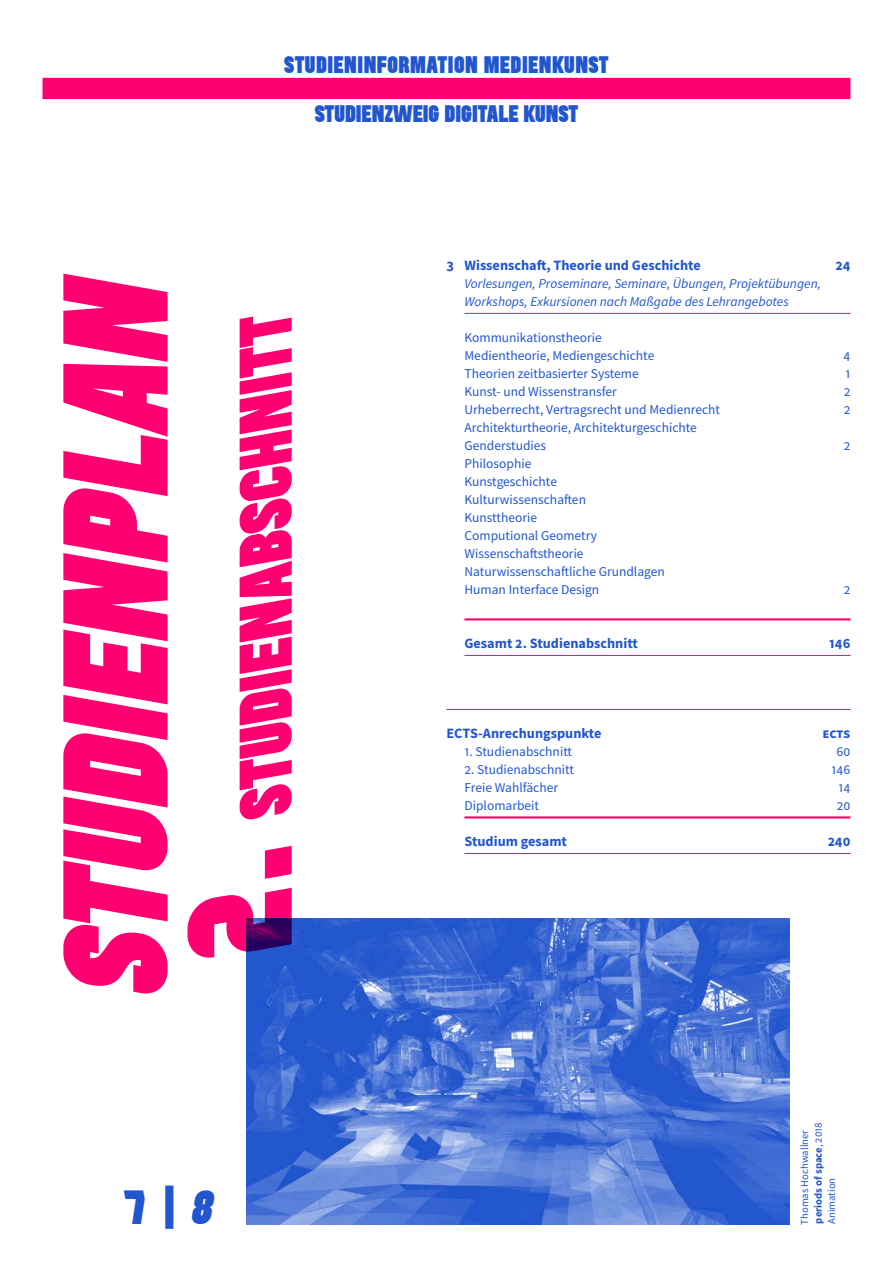
<style>
.page{position:relative;width:893px;height:1263px;background:#fff}
.page>*{position:absolute;margin:0;border:0;box-sizing:border-box;transform-origin:0 0}
.t1{font:148.8px "The Pyte Foundry Routine C";color:#ff0072}
.t2{font:74.4px "The Pyte Foundry Routine A";color:#ff0072}
.t3{font:48px "The Pyte Foundry Routine A";color:#2256ce}
.t4{font:24px "The Pyte Foundry Routine B";letter-spacing:.01em;color:#2256ce}
.t5{font:700 14.25px "Source Sans Pro";color:#2256ce}
.t6{font:13.5px/18px "Source Sans Pro";color:#2256ce}
.t7{font:italic 13.5px/18px "Source Sans Pro";color:#2256ce}
.t8{font:10.65px/13.5px "Source Sans Pro";color:#2256ce}
.s1{font-size:148.8px}
.s2{font-family:"The Pyte Foundry Routine B"}
.s3{font-family:"The Pyte Foundry Routine C"}
.s4{font-weight:700}
</style>
<div class="page">
<div style="left:43px;top:78px;width:807px;height:21px;background:#ff0072"></div>
<img style="left:247px;top:919px;width:543px;height:305px">
<hr style="left:464px;top:313px;width:386px;height:1px;background:#ff0072">
<hr style="left:464px;top:618px;width:386px;height:2px;background:#ff0072">
<hr style="left:464px;top:655px;width:386px;height:1px;background:#ff0072">
<hr style="left:446px;top:709px;width:404px;height:1px;background:#ff0072">
<hr style="left:464px;top:816px;width:386px;height:2px;background:#ff0072">
<hr style="left:464px;top:853px;width:386px;height:1px;background:#ff0072">
<h3 class="t4" style="left:284px;top:49px;width:326px">STUDIENINFORMATION MEDIENKUNST</h3>
<h3 class="t4" style="left:315px;top:98px;width:265px">STUDIENZWEIG DIGITALE KUNST</h3>
<h1 class="t1" style="left:19px;top:992px;width:724px;rotate:-90deg">Studienplan</h1>
<h2 class="t2" style="left:217px;top:956px;width:648px;rotate:-90deg"><span class="s1">2.</span> Studienabschnitt</h2>
<h3 class="t3" style="left:126px;top:1176px;width:89px">7<span class="s2">|</span> <span class="s3">8</span></h3>
<p class="t5" style="left:446px;top:256px;width:256px">3 Wissenschaft, Theorie und Geschichte</p>
<p class="t5" style="left:835px;top:256px;width:17px">24</p>
<p class="t7" style="left:464px;top:274px;width:358px">Vorlesungen, Proseminare, Seminare, Übungen, Projektübungen,<br>Workshops, Exkursionen nach Maßgabe des Lehrangebotes</p>
<p class="t6" style="left:464px;top:328px;width:191px">Kommunikationstheorie<br>Medientheorie, Mediengeschichte</p>
<p class="t6" style="left:843px;top:346px;width:8px">4</p>
<p class="t6" style="left:464px;top:364px;width:176px">Theorien zeitbasierter Systeme</p>
<p class="t6" style="left:845px;top:364px;width:6px">1</p>
<p class="t6" style="left:464px;top:382px;width:154px">Kunst- und Wissenstransfer</p>
<p class="t6" style="left:844px;top:382px;width:8px">2</p>
<p class="t6" style="left:464px;top:400px;width:257px">Urheberrecht, Vertragsrecht und Medienrecht</p>
<p class="t6" style="left:844px;top:400px;width:8px">2</p>
<p class="t6" style="left:464px;top:418px;width:234px">Architekturtheorie, Architekturgeschichte<br>Genderstudies</p>
<p class="t6" style="left:844px;top:436px;width:8px">2</p>
<p class="t6" style="left:464px;top:454px;width:202px">Philosophie<br>Kunstgeschichte<br>Kulturwissenschaften<br>Kunsttheorie<br>Computional Geometry<br>Wissenschaftstheorie<br>Naturwissenschaftliche Grundlagen<br>Human Interface Design</p>
<p class="t6" style="left:844px;top:580px;width:8px">2</p>
<p class="t5" style="left:464px;top:634px;width:175px">Gesamt 2. Studienabschnitt</p>
<p class="t5" style="left:829px;top:634px;width:23px">146</p>
<p class="t5" style="left:446px;top:724px;width:156px">ECTS-Anrechungspunkte</p>
<p class="t5" style="left:822px;top:724px;width:30px">ECTS</p>
<p class="t6" style="left:464px;top:742px;width:109px">1. Studienabschnitt</p>
<p class="t6" style="left:836px;top:742px;width:15px">60</p>
<p class="t6" style="left:464px;top:760px;width:111px">2. Studienabschnitt</p>
<p class="t6" style="left:831px;top:760px;width:20px">146</p>
<p class="t6" style="left:464px;top:778px;width:95px">Freie Wahlfächer</p>
<p class="t6" style="left:838px;top:778px;width:13px">14</p>
<p class="t6" style="left:464px;top:796px;width:76px">Diplomarbeit</p>
<p class="t6" style="left:837px;top:796px;width:15px">20</p>
<p class="t5" style="left:464px;top:832px;width:104px">Studium gesamt</p>
<p class="t5" style="left:828px;top:832px;width:24px">240</p>
<p class="t8" style="left:798px;top:1225px;width:104px;rotate:-90deg">Thomas Hochwallner <span class="s4">periods of space</span>, 2018<br>Animation</p>
</div>
